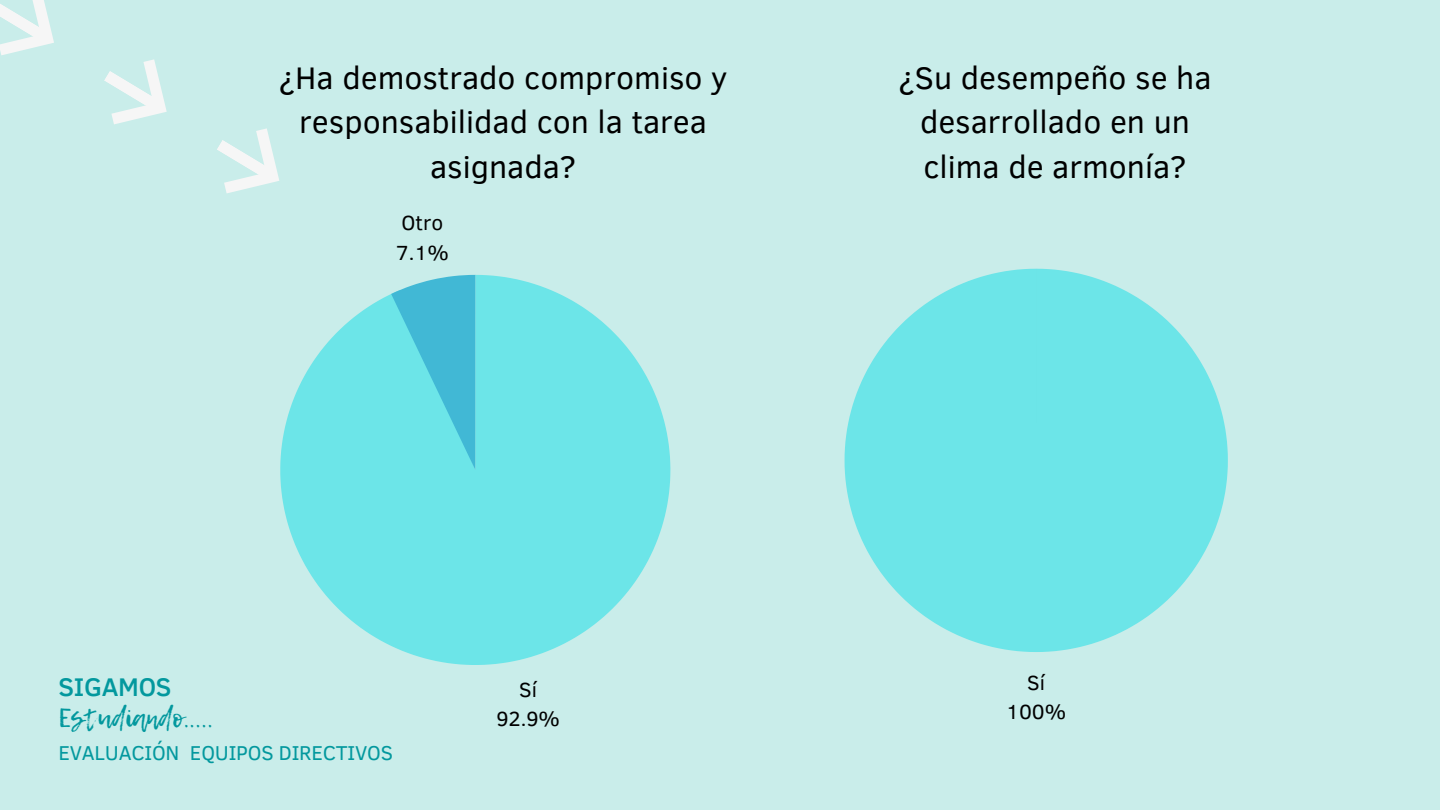
<style>
.page{position:relative;width:1440px;height:810px;background:#c9edea}
.page>*{position:absolute;margin:0;border:0;box-sizing:border-box;transform-origin:0 0}
.t1{font:32px/44.2px "Clear Sans";color:#000;text-align:center}
.t2{font:26.2px "Lemon Tuesday";letter-spacing:-.01em;color:#03989e}
.t3{font:500 26.2px "Clear Sans";letter-spacing:-.01em;color:#03989e}
.t4{font:21px/29.4px "Clear Sans";color:#000;text-align:center}
.t5{font:20.6px "Clear Sans";letter-spacing:-.01em;color:#03989e}
</style>
<div class="page">
<svg style="left:0;top:0;width:54px;height:55px"></svg>
<svg style="left:104px;top:59px;width:63px;height:66px"></svg>
<svg style="left:217px;top:128px;width:62px;height:65px"></svg>
<svg style="left:280px;top:275px;width:390px;height:390px;fill:#6ce5e8"></svg>
<svg style="left:391px;top:275px;width:85px;height:195px;background:#59cede"></svg>
<svg style="left:845px;top:269px;width:383px;height:383px;fill:#6ce5e8"></svg>
<svg style="left:1036px;top:269px;width:1px;height:191px"></svg>
<p class="t1" style="left:279px;top:54px;width:450px">¿Ha demostrado compromiso y responsabilidad con la tarea asignada?</p>
<p class="t4" style="left:396px;top:207px;width:55px;text-align:left">Otro<br>7.1%</p>
<p class="t3" style="left:58px;top:668px;width:115px">SIGAMOS</p>
<p class="t2" style="left:58px;top:698px;width:157px">Estudiando.....</p>
<p class="t5" style="left:58px;top:737px;width:336px">EVALUACIÓN EQUIPOS DIRECTIVOS</p>
<p class="t4" style="left:496px;top:674px;width:65px">Sí<br>92.9%</p>
<p class="t1" style="left:898px;top:54px;width:315px">¿Su desempeño se ha desarrollado en un clima de armonía?</p>
<p class="t4" style="left:1006px;top:666px;width:62px">Sí<br>100%</p>
</div>
